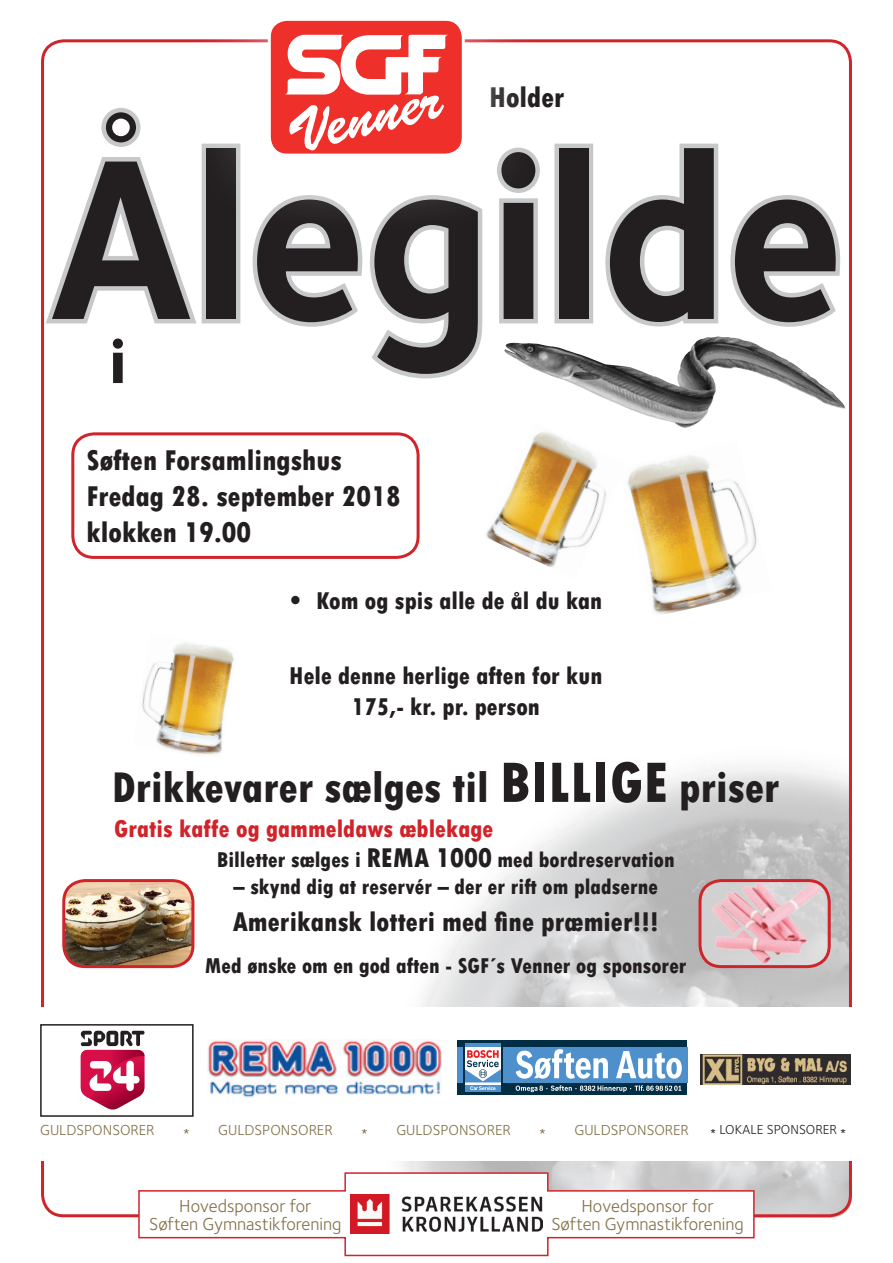
<style>
.page{position:relative;width:893px;height:1263px;background:#fff}
.page>*{position:absolute;margin:0;border:0;box-sizing:border-box;transform-origin:0 0}
.t1{font:700 235.95px "Foundry Sterling";letter-spacing:-.005em;color:#231f20;scale:.93 1}
.t2{font:800 condensed 67.5px "Tw Cen";color:#231f20}
.t3{font:800 condensed 45px "Tw Cen";color:#231f20}
.t4{font:800 condensed 30px/36px "Tw Cen";color:#231f20}
.t5{font:800 condensed 28.5px "Tw Cen";color:#231f20}
.t6{font:800 condensed 25.5px/30.6px "Tw Cen";color:#231f20;text-align:center}
.t7{font:800 condensed 25.5px "Tw Cen";color:#d1232a}
.t8{font:800 condensed 22.5px "Tw Cen";color:#231f20}
.t9{font:18px/18px "Foundry Sterling";color:#816f47;text-align:center}
.t10{font:15px "Foundry Sterling";color:#816f47}
.t11{font:13.5px "Foundry Sterling";color:#231f20}
.s1{font-size:60px}
.s2{font-size:28.5px}
</style>
<div class="page">
<img style="left:486px;top:432px;width:120px;height:135px">
<img style="left:403px;top:764px;width:449px;height:454px">
<img style="left:544px;top:337px;width:301px;height:91px">
<svg style="left:41px;top:153px;width:161px;height:177px"></svg>
<div style="left:202px;top:144px;width:38px;height:179px;border:9px solid #c7c8ca"></div>
<div style="left:554px;top:144px;width:39px;height:179px;border:9px solid #c7c8ca"></div>
<svg style="left:605px;top:143px;width:236px;height:184px"></svg>
<div style="left:71px;top:432px;width:349px;height:127px;border:3px solid #d1232a;border-radius:21px"></div>
<svg style="left:104px;top:110px;width:34px;height:35px"></svg>
<div style="left:101px;top:108px;width:40px;height:39px;border:4px solid #c7c8ca;border-radius:50%"></div>
<div style="left:112px;top:119px;width:18px;height:17px;background:#fff;border-radius:50%"></div>
<img style="left:627px;top:456px;width:130px;height:158px">
<img style="left:142px;top:643px;width:92px;height:112px">
<div style="left:3px;top:1007px;width:890px;height:153px;background:#fff"></div>
<div style="left:189px;top:0;width:355px;height:236px;background:#fff"></div>
<svg style="left:248px;top:22px;width:296px;height:357px"></svg>
<div style="left:268px;top:18px;width:197px;height:139px;border:3px solid #fff;border-radius:18px"></div>
<svg style="left:137px;top:1171px;width:618px;height:86px"></svg>
<img style="left:66px;top:880px;width:127px;height:85px">
<div style="left:62px;top:879px;width:132px;height:89px;border:3px solid #d1232a;border-radius:21px"></div>
<img style="left:700px;top:880px;width:129px;height:86px">
<div style="left:698px;top:879px;width:133px;height:89px;border:3px solid #d1232a;border-radius:21px"></div>
<img style="left:207px;top:1040px;width:234px;height:58px">
<div style="left:457px;top:1040px;width:230px;height:55px;background:#012e45"></div>
<svg style="left:516px;top:1085px;width:165px;height:7px"></svg>
<div style="left:457px;top:1047px;width:230px;height:35px;background:#4d90cc"></div>
<svg style="left:516px;top:1049px;width:166px;height:30px"></svg>
<div style="left:465px;top:1043px;width:36px;height:44px;background:#fff"></div>
<div style="left:465px;top:1085px;width:36px;height:6px;background:#4d90cc"></div>
<svg style="left:465px;top:1050px;width:36px;height:40px"></svg>
<hr style="left:465px;top:1043px;width:36px;height:4px;background:#4d90cc">
<hr style="left:463px;top:1042px;width:2px;height:50px;background:#012e45">
<hr style="left:501px;top:1043px;width:2px;height:50px;background:#012e45">
<img style="left:701px;top:1054px;width:149px;height:31px">
<svg style="left:80px;top:1031px;width:65px;height:79px"></svg>
<div style="left:40px;top:1024px;width:154px;height:93px;border:2px solid #231f20"></div>
<h3 class="t4" style="left:489px;top:79px;width:77px">Holder</h3>
<h1 class="t1" style="left:48px;top:99px;width:857px">Alegilde</h1>
<h2 class="t2" style="left:109px;top:321px;width:19px">i</h2>
<h3 class="t4" style="left:87px;top:442px;width:316px">Søften Forsamlingshus<br>Fredag 28. september 2018 klokken 19.00</h3>
<p class="t6" style="left:289px;top:585px;width:315px">• Kom og spis alle de ål du kan</p>
<p class="t6" style="left:289px;top:661px;width:315px">Hele denne herlige aften for kun<br>175,- kr. pr. person</p>
<h3 class="t3" style="left:112px;top:761px;width:669px">Drikkevarer sælges til <span class="s1">BILLIGE</span> priser</h3>
<p class="t8" style="left:217px;top:846px;width:459px">Billetter sælges i <span class="s2">REMA 1000</span> med bordreservation</p>
<p class="t8" style="left:234px;top:873px;width:426px">– skynd dig at reservér – der er rift om pladserne</p>
<p class="t5" style="left:233px;top:905px;width:427px">Amerikansk lotteri med fine præmier!!!</p>
<p class="t8" style="left:205px;top:953px;width:483px">Med ønske om en god aften - SGF´s Venner og sponsorer</p>
<p class="t7" style="left:114px;top:814px;width:381px">Gratis kaffe og gammeldaws æblekage</p>
<p class="t10" style="left:40px;top:1121px;width:116px">GULDSPONSORER</p>
<p class="t10" style="left:183px;top:1121px;width:151px">* GULDSPONSORER</p>
<p class="t10" style="left:361px;top:1121px;width:151px">* GULDSPONSORER</p>
<p class="t10" style="left:539px;top:1121px;width:151px">* GULDSPONSORER</p>
<p class="t11" style="left:710px;top:1121px;width:137px">* LOKALE SPONSORER *</p>
<p class="t9" style="left:149px;top:1197px;width:194px">Hovedsponsor for<br>Søften Gymnastikforening</p>
<p class="t9" style="left:551px;top:1197px;width:194px">Hovedsponsor for<br>Søften Gymnastikforening</p>
</div>
